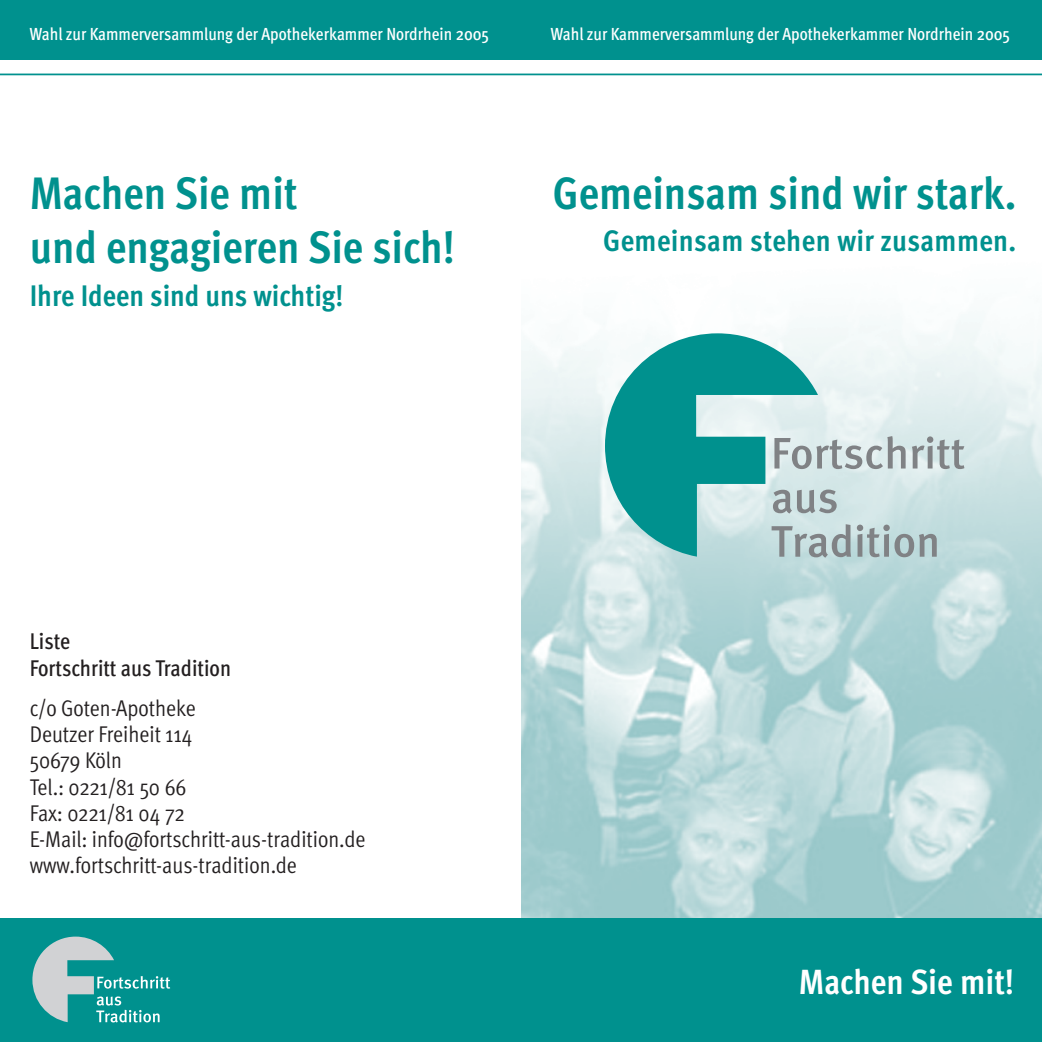
<style>
.page{position:relative;width:1042px;height:1042px;background:#fff}
.page>*{position:absolute;margin:0;border:0;box-sizing:border-box;transform-origin:0 0}
.t1{font:700 45.5px/54.6px "Meta Cond";color:#00918e}
.t2{font:700 35px "Meta Cond";color:#fff}
.t3{font:700 29.75px "Meta Cond";letter-spacing:.01em;color:#00918e}
.t4{font:22.75px/26.2px "Meta Cond Normal";color:#231f20}
.t5{font:500 22.75px/26.2px "Meta Cond";color:#231f20}
.t6{font:500 17.5px "Meta Cond";color:#fff}
</style>
<div class="page">
<img style="left:521px;top:316px;width:521px;height:602px">
<div style="left:0;top:0;width:1042px;height:60px;background:#00918e"></div>
<svg style="left:605px;top:333px;width:213px;height:224px;background:#64bab9"></svg>
<svg style="left:771px;top:524px;width:80px;height:33px;background:#afbfc1"></svg>
<svg style="left:857px;top:524px;width:80px;height:33px;background:#aabcbe"></svg>
<svg style="left:773px;top:489px;width:63px;height:24px;background:#abb6b8"></svg>
<svg style="left:774px;top:436px;width:131px;height:33px;background:#bec8ca"></svg>
<svg style="left:912px;top:436px;width:52px;height:33px;background:#b7c3c4"></svg>
<div style="left:0;top:918px;width:1042px;height:123px;background:#00918e"></div>
<svg style="left:32px;top:936px;width:138px;height:86px"></svg>
<hr style="left:0;top:74px;width:1042px;height:1px;background:#00918e">
<p class="t6" style="left:30px;top:27px;width:461px">Wahl zur Kammerversammlung der Apothekerkammer Nordrhein 2005</p>
<p class="t6" style="left:551px;top:27px;width:461px">Wahl zur Kammerversammlung der Apothekerkammer Nordrhein 2005</p>
<h1 class="t1" style="left:30px;top:169px;width:427px">Machen Sie mit<br>und engagieren Sie sich!</h1>
<h3 class="t3" style="left:30px;top:284px;width:315px">Ihre Ideen sind uns wichtig!</h3>
<h1 class="t1" style="left:553px;top:169px;width:465px">Gemeinsam sind wir stark.</h1>
<h3 class="t3" style="left:603px;top:229px;width:415px">Gemeinsam stehen wir zusammen.</h3>
<p class="t5" style="left:30px;top:630px;width:203px">Liste<br>Fortschritt aus Tradition</p>
<p class="t4" style="left:30px;top:696px;width:337px">c/o Goten-Apotheke<br>Deutzer Freiheit 114<br>50679 Köln<br>Tel.: 0221/81 50 66<br>Fax: 0221/81 04 72<br>E-Mail: info@fortschritt-aus-tradition.de www.fortschritt-aus-tradition.de</p>
<h2 class="t2" style="left:799px;top:969px;width:217px">Machen Sie mit!</h2>
</div>
